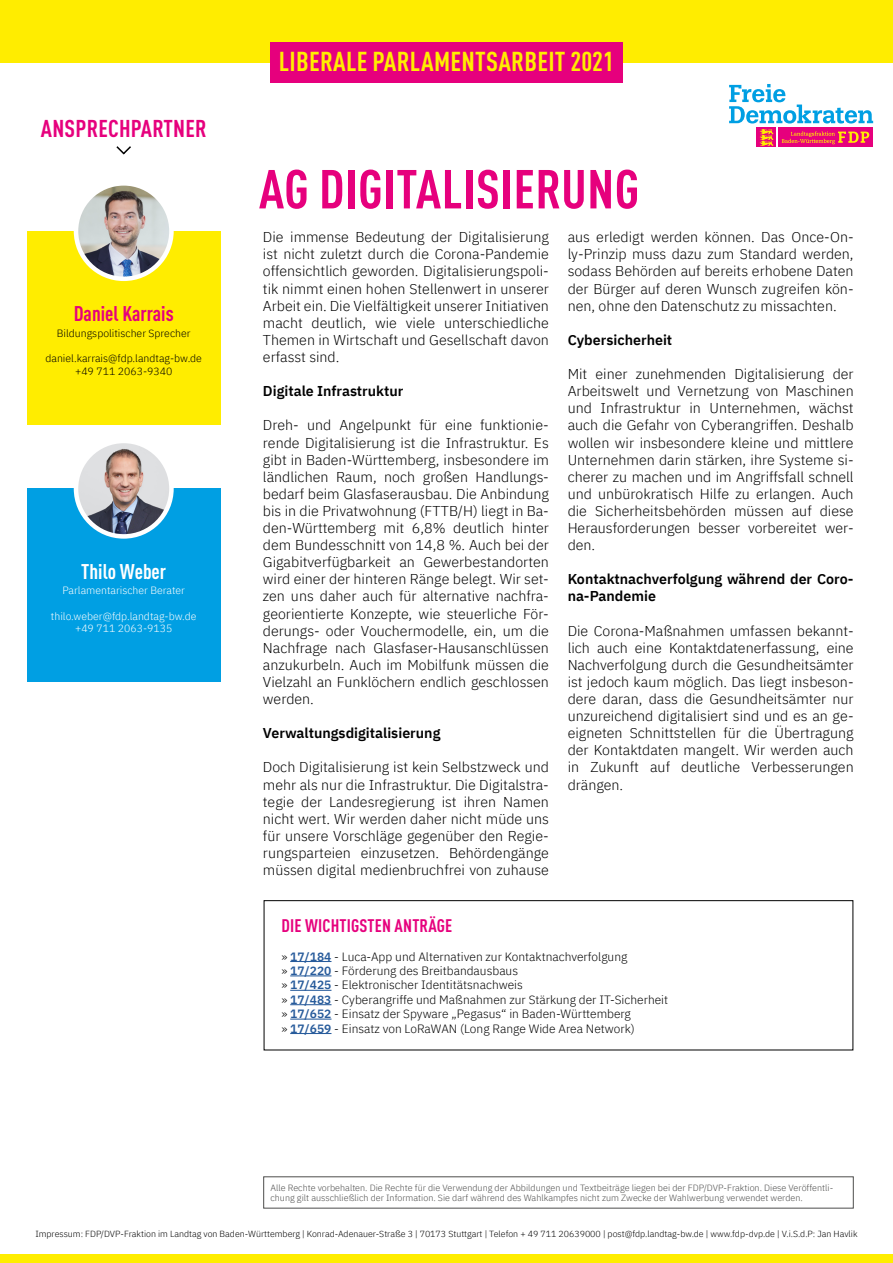
<style>
.page{position:relative;width:893px;height:1263px;background:#fff}
.page>*{position:absolute;margin:0;border:0;box-sizing:border-box;transform-origin:0 0}
.t1{font:700 condensed 54px "DINOT";letter-spacing:.01em;color:#e6007d}
.t2{font:700 condensed 27px "DINOT";letter-spacing:.01em;color:#ffed00}
.t3{font:700 condensed 24px "DINOT";letter-spacing:.01em;color:#e6007d}
.t4{font:700 condensed 21px "DINOT";color:#e6007d}
.t5{font:700 condensed 21px "DINOT";color:#fff}
.t6{font:700 condensed 18px "DINOT";letter-spacing:.01em;color:#e6007d}
.t7{font:300 14.25px/17.1px "IBM Plex Sans";color:#000;text-align:justify}
.t8{font:600 14.25px/17.1px "IBM Plex Sans";color:#000}
.t9{font:300 12px/14.4px "IBM Plex Sans";color:#000}
.t10{font:300 10.5px/12.6px "IBM Plex Sans";color:#000;text-align:center}
.t11{font:300 10.5px/12.6px "IBM Plex Sans";color:#fff;text-align:center}
.t12{font:300 9px/10.8px "IBM Plex Sans";color:#4d4d4c}
.t13{font:300 8.85px "IBM Plex Sans";color:#000}
.s1{font-weight:600;color:#275b9b}
</style>
<div class="page">
<div style="left:0;top:0;width:893px;height:63px;background:#ffed00"></div>
<div style="left:270px;top:42px;width:353px;height:41px;background:#e6007d"></div>
<div style="left:778px;top:127px;width:95px;height:20px;background:#e6007d"></div>
<div style="left:756px;top:127px;width:20px;height:20px;background:#e6007d"></div>
<svg style="left:729px;top:84px;width:144px;height:62px"></svg>
<hr style="left:290px;top:961px;width:41px;height:1px;background:#275b9b">
<hr style="left:290px;top:975px;width:41px;height:1px;background:#275b9b">
<hr style="left:290px;top:990px;width:41px;height:1px;background:#275b9b">
<hr style="left:290px;top:1004px;width:41px;height:1px;background:#275b9b">
<hr style="left:290px;top:1018px;width:41px;height:2px;background:#275b9b">
<hr style="left:290px;top:1033px;width:41px;height:1px;background:#275b9b">
<div style="left:264px;top:900px;width:589px;height:150px;border:1px solid #000"></div>
<div style="left:27px;top:231px;width:194px;height:194px;background:#ffed00"></div>
<img style="left:76px;top:183px;width:95px;height:96px;border-radius:48px">
<div style="left:74px;top:181px;width:100px;height:100px;border:4px solid #fff;border-radius:50%"></div>
<div style="left:27px;top:489px;width:194px;height:193px;background:#009fe3"></div>
<img style="left:76px;top:441px;width:95px;height:95px;border-radius:48px">
<div style="left:74px;top:439px;width:100px;height:100px;border:4px solid #fff;border-radius:50%"></div>
<div style="left:263px;top:1176px;width:591px;height:32px;border:1px solid #4d4d4c"></div>
<svg style="left:116px;top:146px;width:15px;height:9px"></svg>
<div style="left:0;top:1255px;width:893px;height:8px;background:#ffed00"></div>
<h3 class="t3" style="left:41px;top:114px;width:167px">ANSPRECHPARTNER</h3>
<h3 class="t4" style="left:74px;top:301px;width:101px">Daniel Karrais</h3>
<p class="t10" style="left:57px;top:326px;width:135px">Bildungspolitischer Sprecher</p>
<p class="t10" style="left:45px;top:351px;width:158px">daniel.karrais@fdp.landtag-bw.de +49 711 2063-9340</p>
<h3 class="t5" style="left:81px;top:559px;width:86px">Thilo Weber</h3>
<p class="t11" style="left:62px;top:583px;width:124px">Parlamentarischer Berater</p>
<p class="t11" style="left:51px;top:609px;width:147px">thilo.weber@fdp.landtag-bw.de +49 711 2063-9135</p>
<h2 class="t2" style="left:279px;top:45px;width:336px">LIBERALE PARLAMENTSARBEIT 2021</h2>
<h1 class="t1" style="left:259px;top:156px;width:382px">AG DIGITALISIERUNG</h1>
<p class="t7" style="left:263px;top:227px;width:288px">Die immense Bedeutung der Digitalisierung ist nicht zuletzt durch die Corona-Pandemie offensichtlich geworden. Digitalisierungspoli&shy;tik nimmt einen hohen Stellenwert in unserer Arbeit ein. Die Vielfältigkeit unserer Initiativen macht deutlich, wie viele unterschiedliche Themen in Wirtschaft und Gesellschaft davon erfasst sind.</p>
<p class="t8" style="left:263px;top:381px;width:142px">Digitale Infrastruktur</p>
<p class="t7" style="left:263px;top:416px;width:287px">Dreh- und Angelpunkt für eine funktionie&shy;rende Digitalisierung ist die Infrastruktur. Es gibt in Baden-Württemberg, insbesondere im ländlichen Raum, noch großen Handlungs&shy;bedarf beim Glasfaserausbau. Die Anbindung bis in die Privatwohnung (FTTB/H) liegt in Ba&shy;den-Württemberg mit 6,8% deutlich hinter dem Bundesschnitt von 14,8 %. Auch bei der Gigabitverfügbarkeit an Gewerbestandorten wird einer der hinteren Ränge belegt. Wir set&shy;zen uns daher auch für alternative nachfra&shy;georientierte Konzepte, wie steuerliche För&shy;derungs- oder Vouchermodelle, ein, um die Nachfrage nach Glasfaser-Hausanschlüssen anzukurbeln. Auch im Mobilfunk müssen die Vielzahl an Funklöchern endlich geschlossen werden.</p>
<p class="t8" style="left:263px;top:723px;width:179px">Verwaltungsdigitalisierung</p>
<p class="t7" style="left:263px;top:758px;width:288px">Doch Digitalisierung ist kein Selbstzweck und mehr als nur die Infrastruktur. Die Digitalstra&shy;tegie der Landesregierung ist ihren Namen nicht wert. Wir werden daher nicht müde uns für unsere Vorschläge gegenüber den Regie&shy;rungsparteien einzusetzen. Behördengänge müssen digital medienbruchfrei von zuhause</p>
<p class="t7" style="left:568px;top:227px;width:288px">aus erledigt werden können. Das Once-On&shy;ly-Prinzip muss dazu zum Standard werden, sodass Behörden auf bereits erhobene Daten der Bürger auf deren Wunsch zugreifen kön&shy;nen, ohne den Datenschutz zu missachten.</p>
<p class="t8" style="left:568px;top:330px;width:106px">Cybersicherheit</p>
<p class="t7" style="left:568px;top:364px;width:287px">Mit einer zunehmenden Digitalisierung der Arbeitswelt und Vernetzung von Maschinen und Infrastruktur in Unternehmen, wächst auch die Gefahr von Cyberangriffen. Deshalb wollen wir insbesondere kleine und mittlere Unternehmen darin stärken, ihre Systeme si&shy;cherer zu machen und im Angriffsfall schnell und unbürokratisch Hilfe zu erlangen. Auch die Sicherheitsbehörden müssen auf diese Herausforderungen besser vorbereitet wer&shy;den.</p>
<p class="t8" style="left:568px;top:569px;width:287px">Kontaktnachverfolgung während der Coro&shy;na-Pandemie</p>
<p class="t7" style="left:568px;top:621px;width:287px">Die Corona-Maßnahmen umfassen bekannt&shy;lich auch eine Kontaktdatenerfassung, eine Nachverfolgung durch die Gesundheitsämter ist jedoch kaum möglich. Das liegt insbeson&shy;dere daran, dass die Gesundheitsämter nur unzureichend digitalisiert sind und es an ge&shy;eigneten Schnittstellen für die Übertragung der Kontaktdaten mangelt. Wir werden auch in Zukunft auf deutliche Verbesserungen drängen.</p>
<p class="t6" style="left:282px;top:914px;width:172px">DIE WICHTIGSTEN ANTRÄGE</p>
<p class="t9" style="left:281px;top:948px;width:388px">» <span class="s1">17/184</span> - Luca-App und Alternativen zur Kontaktnachverfolgung<br>» <span class="s1">17/220</span> - Förderung des Breitbandausbaus<br>» <span class="s1">17/425</span> - Elektronischer Identitätsnachweis<br>» <span class="s1">17/483</span> - Cyberangriffe und Maßnahmen zur Stärkung der IT-Sicherheit » <span class="s1">17/652</span> - Einsatz der Spyware „Pegasus“ in Baden-Württemberg<br>» <span class="s1">17/659</span> - Einsatz von LoRaWAN (Long Range Wide Area Network)</p>
<p class="t12" style="left:270px;top:1181px;width:564px">Alle Rechte vorbehalten. Die Rechte für die Verwendung der Abbildungen und Textbeiträge liegen bei der FDP/DVP-Fraktion. Diese Veröffentli&shy;chung gilt ausschließlich der Information. Sie darf während des Wahlkampfes nicht zum Zwecke der Wahlwerbung verwendet werden.</p>
<p class="t13" style="left:35px;top:1227px;width:824px">Impressum: FDP/DVP-Fraktion im Landtag von Baden-Württemberg | Konrad-Adenauer-Straße 3 | 70173 Stuttgart | Telefon + 49 711 20639000 | post@fdp.landtag-bw.de | www.fdp-dvp.de | V.i.S.d.P: Jan Havlik</p>
</div>
